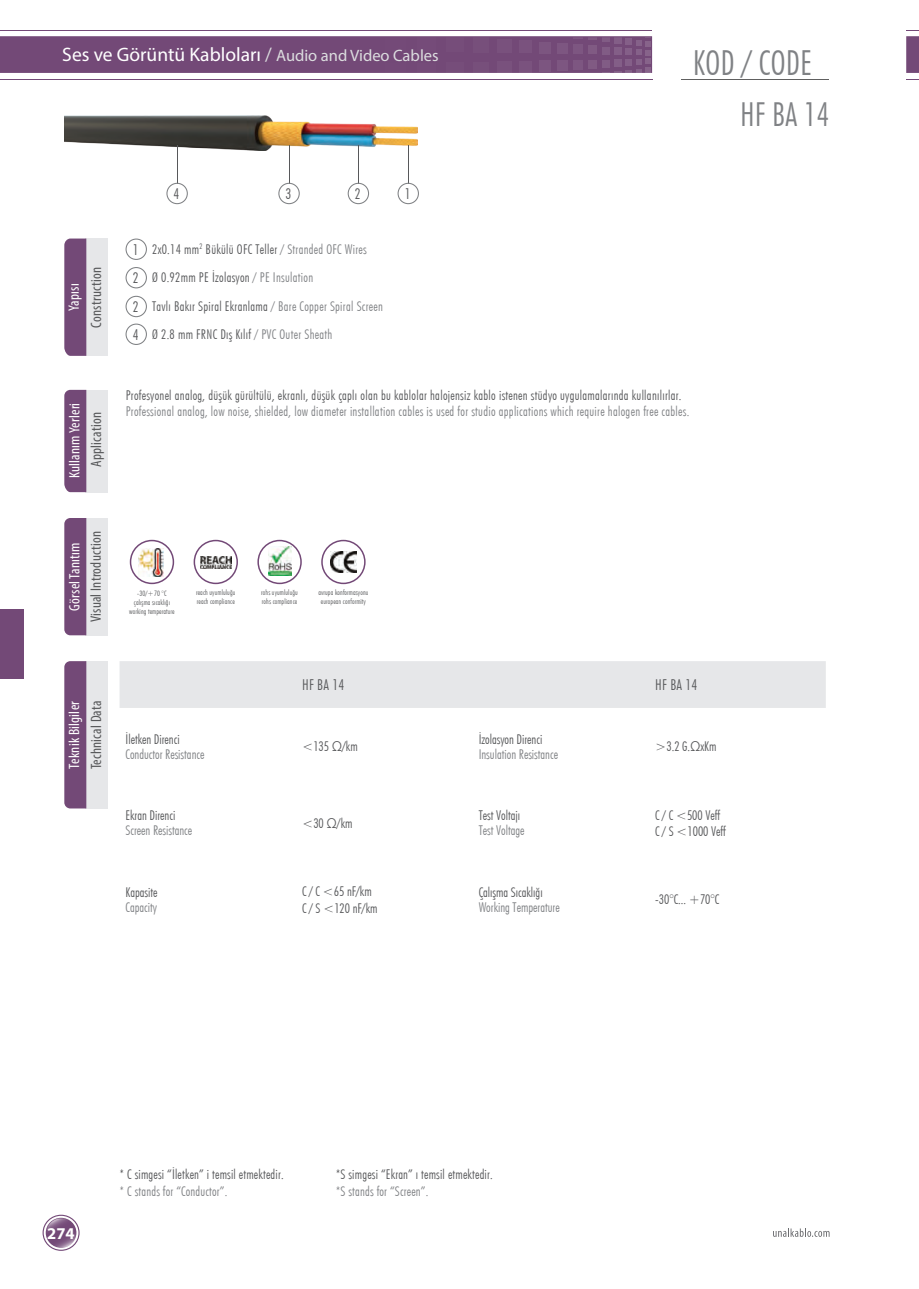
<style>
.page{position:relative;width:919px;height:1289px;background:#fff}
.page>*{position:absolute;margin:0;border:0;box-sizing:border-box;transform-origin:0 0}
.t1{font:300 condensed 34.5px "Futura BT";letter-spacing:.01em;color:#808285}
.t2{font:300 condensed 33px "Futura BT";color:#808285}
.t3{font:19.5px "Myriad Pro";color:#fff}
.t4{font:700 16.5px "Myriad Pro";color:#fff}
.t5{font:condensed 15px "Myriad Pro";letter-spacing:.015em;color:#57585a}
.t6{font:condensed 15px "Myriad Pro";letter-spacing:.015em;color:#fff}
.t7{font:300 condensed 15px "Futura BT";letter-spacing:.015em;color:#57585a}
.t8{font:300 condensed 13.5px "Futura BT";letter-spacing:.02em;color:#57585a}
.t9{font:300 condensed 13.5px "Futura BT";letter-spacing:.015em;color:#808285}
.t10{font:300 condensed 13.5px/16.2px "Futura BT";color:#57585a}
.t11{font:300 condensed 7.5px/9px "Futura BT";letter-spacing:.015em;color:#57585a;text-align:center}
.s1{color:#dcdddf}
.s2{font-size:16.5px;color:#dcdddf}
.s3{font-size:15px}
.s4{color:#808285}
</style>
<div class="page">
<svg style="left:906px;top:79px;width:12px;height:1px"></svg>
<svg style="left:906px;top:30px;width:12px;height:43px"></svg>
<svg style="left:773px;top:1228px;width:56px;height:8px"></svg>
<svg style="left:0;top:36px;width:652px;height:37px;background:#754c79"></svg>
<hr style="left:0;top:30px;width:652px;height:1px;background:#734977">
<hr style="left:0;top:79px;width:652px;height:1px;background:#734977">
<svg style="left:43px;top:1214px;width:37px;height:36px"></svg>
<div style="left:0;top:610px;width:24px;height:69px;background:#734977"></div>
<svg style="left:681px;top:79px;width:147px;height:1px"></svg>
<div style="left:85px;top:661px;width:22px;height:147px;background:#e6e7e9"></div>
<div style="left:64px;top:661px;width:22px;height:147px;background:#734977"></div>
<div style="left:85px;top:238px;width:22px;height:118px;background:#e6e7e9"></div>
<div style="left:64px;top:238px;width:22px;height:118px;background:#734977"></div>
<div style="left:85px;top:390px;width:22px;height:102px;background:#e6e7e9"></div>
<div style="left:64px;top:390px;width:22px;height:102px;background:#734977"></div>
<div style="left:119px;top:661px;width:706px;height:47px;background:#e6e7e9"></div>
<div style="left:125px;top:267px;width:22px;height:21px;border:1px solid #808285;border-radius:50%"></div>
<div style="left:125px;top:238px;width:22px;height:22px;border:1px solid #808285;border-radius:50%"></div>
<div style="left:125px;top:323px;width:22px;height:22px;border:1px solid #808285;border-radius:50%"></div>
<div style="left:125px;top:296px;width:22px;height:21px;border:1px solid #808285;border-radius:50%"></div>
<img style="left:64px;top:115px;width:353px;height:35px">
<hr style="left:408px;top:145px;width:1px;height:38px;background:#57585a">
<div style="left:397px;top:183px;width:22px;height:21px;border:1px solid #808285;border-radius:50%"></div>
<hr style="left:358px;top:145px;width:1px;height:38px;background:#57585a">
<div style="left:347px;top:183px;width:22px;height:21px;border:1px solid #808285;border-radius:50%"></div>
<hr style="left:289px;top:145px;width:1px;height:38px;background:#57585a">
<div style="left:278px;top:183px;width:22px;height:21px;border:1px solid #808285;border-radius:50%"></div>
<hr style="left:177px;top:145px;width:1px;height:38px;background:#57585a">
<div style="left:166px;top:183px;width:22px;height:21px;border:1px solid #808285;border-radius:50%"></div>
<div style="left:85px;top:518px;width:22px;height:117px;background:#e6e7e9"></div>
<div style="left:64px;top:518px;width:22px;height:117px;background:#734977"></div>
<img style="left:138px;top:548px;width:26px;height:28px">
<div style="left:130px;top:540px;width:44px;height:44px;border:2px solid #734977;border-radius:50%"></div>
<img style="left:201px;top:556px;width:30px;height:12px">
<div style="left:193px;top:540px;width:45px;height:44px;border:2px solid #734977;border-radius:50%"></div>
<img style="left:269px;top:547px;width:22px;height:29px">
<div style="left:257px;top:540px;width:45px;height:44px;border:2px solid #734977;border-radius:50%"></div>
<img style="left:330px;top:551px;width:27px;height:22px">
<div style="left:321px;top:540px;width:44px;height:44px;border:2px solid #734977;border-radius:50%"></div>
<h3 class="t3" style="left:62px;top:43px;width:378px">Ses ve Görüntü Kabloları <span class="s1">/</span> <span class="s2">Audio and Video Cables</span></h3>
<h1 class="t1" style="left:693px;top:42px;width:121px">KOD / CODE</h1>
<h2 class="t2" style="left:740px;top:94px;width:91px">HF BA 14</h2>
<p class="t6" style="left:65px;top:311px;width:29px;rotate:-90deg">Yapısı</p>
<p class="t5" style="left:87px;top:327px;width:62px;rotate:-90deg">Construction</p>
<p class="t6" style="left:66px;top:478px;width:77px;rotate:-90deg">Kullanım Yerleri</p>
<p class="t5" style="left:87px;top:467px;width:56px;rotate:-90deg">Application</p>
<p class="t6" style="left:66px;top:610px;width:70px;rotate:-90deg">Görsel Tanıtım</p>
<p class="t5" style="left:87px;top:622px;width:92px;rotate:-90deg">Visual Introduction</p>
<p class="t7" style="left:173px;top:185px;width:7px">4</p>
<p class="t7" style="left:285px;top:185px;width:7px">3</p>
<p class="t7" style="left:355px;top:185px;width:7px">2</p>
<p class="t7" style="left:404px;top:185px;width:7px">1</p>
<p class="t8" style="left:133px;top:241px;width:235px"><span class="s3">1</span> 2x0.14 mm<sup>2</sup> Bükülü OFC Teller <span class="s4">/ Stranded OFC Wires</span></p>
<p class="t8" style="left:133px;top:269px;width:182px"><span class="s3">2</span> Ø 0.92mm PE İzolasyon <span class="s4">/ PE Insulation</span></p>
<p class="t8" style="left:133px;top:298px;width:252px"><span class="s3">2</span> Tavlı Bakır Spiral Ekranlama <span class="s4">/ Bare Copper Spiral Screen</span></p>
<p class="t8" style="left:133px;top:326px;width:201px"><span class="s3">4</span> Ø 2.8 mm FRNC Dış Kılıf <span class="s4">/ PVC Outer Sheath</span></p>
<p class="t8" style="left:126px;top:387px;width:557px">Profesyonel analog, düşük gürültülü, ekranlı, düşük çaplı olan bu kablolar halojensiz kablo istenen stüdyo uygulamalarında kullanılırlar.</p>
<p class="t9" style="left:126px;top:403px;width:565px">Professional analog, low noise, shielded, low diameter installation cables is used for studio applications which require halogen free cables.</p>
<p class="t11" style="left:129px;top:588px;width:47px">-30/+70 °C çalışma sıcaklığı working temperature</p>
<p class="t11" style="left:196px;top:588px;width:41px;text-align:left">reach uyumluluğu reach compliance</p>
<p class="t11" style="left:261px;top:588px;width:38px;text-align:left">rohs uyumluluğu rohs compliance</p>
<p class="t11" style="left:318px;top:588px;width:52px">avrupa konformasyonu european conformity</p>
<p class="t6" style="left:65px;top:768px;width:69px;rotate:-90deg">Teknik Bilgiler</p>
<p class="t5" style="left:87px;top:769px;width:70px;rotate:-90deg">Technical Data</p>
<p class="t10" style="left:125px;top:730px;width:56px">İletken Direnci</p>
<p class="t9" style="left:125px;top:745px;width:80px">Conductor Resistance</p>
<p class="t10" style="left:125px;top:807px;width:51px">Ekran Direnci</p>
<p class="t9" style="left:125px;top:822px;width:68px">Screen Resistance</p>
<p class="t10" style="left:125px;top:884px;width:34px">Kapasite</p>
<p class="t9" style="left:125px;top:899px;width:33px">Capacity</p>
<p class="t7" style="left:302px;top:675px;width:44px">HF BA 14</p>
<p class="t7" style="left:655px;top:675px;width:44px">HF BA 14</p>
<p class="t8" style="left:302px;top:738px;width:57px">&lt;135 Ω/km</p>
<p class="t8" style="left:302px;top:815px;width:52px">&lt;30 Ω/km</p>
<p class="t10" style="left:478px;top:730px;width:65px">İzolasyon Direnci</p>
<p class="t9" style="left:478px;top:745px;width:81px">Insulation Resistance</p>
<p class="t10" style="left:478px;top:807px;width:43px">Test Voltajı</p>
<p class="t9" style="left:478px;top:822px;width:47px">Test Voltage</p>
<p class="t10" style="left:302px;top:883px;width:77px">C / C &lt;65 nF/km<br>C / S &lt;120 nF/km</p>
<p class="t10" style="left:478px;top:884px;width:65px">Çalışma Sıcaklığı</p>
<p class="t9" style="left:478px;top:899px;width:83px">Working Temperature</p>
<p class="t8" style="left:655px;top:738px;width:63px">&gt;3.2 G.ΩxKm</p>
<p class="t10" style="left:655px;top:806px;width:72px">C / C &lt;500 Veff<br>C / S &lt;1000 Veff</p>
<p class="t8" style="left:655px;top:891px;width:66px">-30°C... +70°C</p>
<p class="t4" style="left:47px;top:1222px;width:29px">274</p>
<p class="t8" style="left:119px;top:1166px;width:166px">* C simgesi “İletken” i temsil etmektedir.</p>
<p class="t8" style="left:335px;top:1166px;width:159px">*S simgesi “Ekran” ı temsil etmektedir.</p>
<p class="t9" style="left:119px;top:1182px;width:109px">* C stands for “Conductor”.</p>
<p class="t9" style="left:335px;top:1182px;width:94px">*S stands for “Screen”.</p>
</div>
